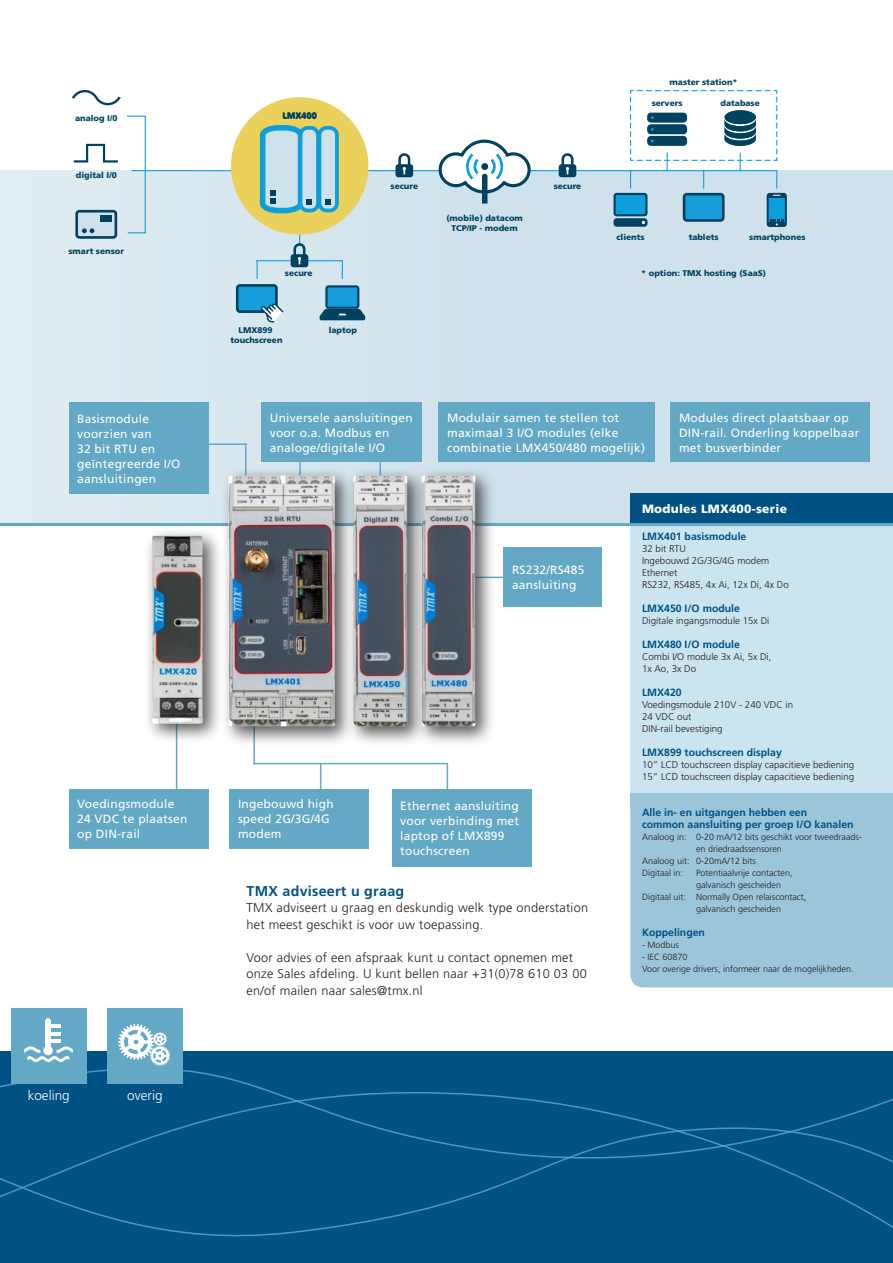
<style>
.page{position:relative;width:893px;height:1263px;background:#fff}
.page>*{position:absolute;margin:0;border:0;box-sizing:border-box;transform-origin:0 0}
.t1{font:700 14.25px "Frutiger LT Std";letter-spacing:.02em;color:#005285}
.t2{font:300 13.5px "Frutiger LT Std";color:#fff}
.t3{font:300 12.75px/16.5px "Frutiger LT Std";letter-spacing:.02em;color:#231f20}
.t4{font:12px/15px "Frutiger LT Std";letter-spacing:.02em;color:#fff}
.t5{font:900 12px "Frutiger LT Std";letter-spacing:.02em;color:#fff}
.t6{font:700 10.5px/12px "Frutiger LT Std";color:#005285}
.t7{font:300 9.75px/12px "Frutiger LT Std";color:#231f20}
.t8{font:300 9px/12px "Frutiger LT Std";color:#231f20}
.t9{font:900 8.25px/9.9px "Frutiger LT Std";color:#004260;text-align:center}
</style>
<div class="page">
<hr style="left:176px;top:712px;width:1px;height:86px;background:#63a8c4">
<hr style="left:320px;top:763px;width:1px;height:50px;background:#63a8c4">
<hr style="left:447px;top:764px;width:1px;height:51px;background:#63a8c4">
<hr style="left:253px;top:714px;width:2px;height:50px;background:#63a8c4">
<div style="left:0;top:170px;width:893px;height:356px;background:linear-gradient(to right,#ddeaf0,#c9dfe9)"></div>
<hr style="left:468px;top:577px;width:46px;height:1px;background:#63a8c4">
<div style="left:0;top:1051px;width:893px;height:33px;background:#005285"></div>
<div style="left:0;top:1084px;width:893px;height:179px;background:#005285"></div>
<div style="left:11px;top:1008px;width:76px;height:76px;background:#63a8c4"></div>
<svg style="left:45px;top:1018px;width:6px;height:3px"></svg>
<div style="left:45px;top:1021px;width:6px;height:28px;background:#fff"></div>
<hr style="left:47px;top:1024px;width:14px;height:3px;background:#fff">
<hr style="left:47px;top:1032px;width:14px;height:3px;background:#fff">
<hr style="left:47px;top:1039px;width:14px;height:4px;background:#fff">
<svg style="left:24px;top:1046px;width:49px;height:16px"></svg>
<div style="left:107px;top:1008px;width:76px;height:76px;background:#63a8c4"></div>
<svg style="left:118px;top:1024px;width:52px;height:42px"></svg>
<svg style="left:72px;top:89px;width:49px;height:17px"></svg>
<hr style="left:132px;top:170px;width:112px;height:1px;background:#0d9fdb">
<hr style="left:364px;top:170px;width:113px;height:1px;background:#0d9fdb">
<div style="left:231px;top:97px;width:137px;height:138px;background:#e9d15b;border-radius:50%"></div>
<div style="left:395px;top:164px;width:18px;height:13px;background:#004260;border-radius:3px"></div>
<svg style="left:398px;top:153px;width:12px;height:22px"></svg>
<hr style="left:257px;top:260px;width:86px;height:1px;background:#0d9fdb">
<svg style="left:342px;top:261px;width:1px;height:18px"></svg>
<svg style="left:128px;top:232px;width:17px;height:1px"></svg>
<svg style="left:127px;top:116px;width:18px;height:1px"></svg>
<hr style="left:145px;top:116px;width:1px;height:117px;background:#0d9fdb">
<svg style="left:613px;top:90px;width:174px;height:137px"></svg>
<svg style="left:320px;top:285px;width:45px;height:35px;background:#3585a9"></svg>
<svg style="left:236px;top:260px;width:47px;height:62px;background:#84bcd6"></svg>
<hr style="left:527px;top:170px;width:250px;height:1px;background:#0d9fdb">
<div style="left:559px;top:164px;width:17px;height:13px;background:#004260;border-radius:3px"></div>
<svg style="left:561px;top:153px;width:12px;height:22px"></svg>
<svg style="left:73px;top:143px;width:45px;height:20px"></svg>
<svg style="left:75px;top:210px;width:42px;height:29px"></svg>
<svg style="left:437px;top:139px;width:95px;height:65px"></svg>
<div style="left:301px;top:128px;width:17px;height:83px;background:#cfe1ea;border-radius:7px"></div>
<div style="left:299px;top:126px;width:21px;height:86px;border:4px solid #0d9fdb;border-radius:7px"></div>
<div style="left:319px;top:128px;width:18px;height:83px;background:#cfe1ea;border-radius:7px"></div>
<div style="left:318px;top:126px;width:21px;height:86px;border:4px solid #0d9fdb;border-radius:7px"></div>
<svg style="left:259px;top:125px;width:53px;height:89px"></svg>
<svg style="left:325px;top:199px;width:6px;height:5px"></svg>
<div style="left:291px;top:254px;width:17px;height:13px;background:#004260;border-radius:3px"></div>
<svg style="left:293px;top:235px;width:12px;height:29px"></svg>
<div style="left:630px;top:515px;width:263px;height:278px;background:#cae4f0"></div>
<div style="left:630px;top:807px;width:263px;height:180px;background:#9bc6da"></div>
<div style="left:630px;top:793px;width:263px;height:14px;background:#9bc6da"></div>
<div style="left:630px;top:494px;width:263px;height:30px;background:#005285"></div>
<hr style="left:205px;top:443px;width:41px;height:2px;background:#63a8c4">
<div style="left:392px;top:789px;width:139px;height:77px;background:#63a8c4"></div>
<div style="left:229px;top:789px;width:140px;height:60px;background:#63a8c4"></div>
<div style="left:69px;top:403px;width:139px;height:91px;background:#63a8c4"></div>
<div style="left:439px;top:403px;width:216px;height:59px;background:#63a8c4"></div>
<div style="left:670px;top:403px;width:200px;height:59px;background:#63a8c4"></div>
<hr style="left:245px;top:443px;width:1px;height:39px;background:#63a8c4">
<hr style="left:299px;top:426px;width:2px;height:50px;background:#63a8c4">
<hr style="left:380px;top:426px;width:1px;height:50px;background:#63a8c4">
<div style="left:261px;top:403px;width:161px;height:59px;background:#63a8c4"></div>
<div style="left:503px;top:547px;width:99px;height:59px;background:#63a8c4"></div>
<hr style="left:0;top:523px;width:893px;height:3px;background:#63a8c4">
<div style="left:220px;top:467px;width:135px;height:279px;background:#231f20;opacity:.75"></div>
<img style="left:229px;top:475px;width:106px;height:251px">
<div style="left:345px;top:467px;width:82px;height:279px;background:#231f20;opacity:.75"></div>
<img style="left:354px;top:475px;width:53px;height:251px">
<div style="left:413px;top:467px;width:82px;height:279px;background:#231f20;opacity:.75"></div>
<img style="left:422px;top:475px;width:53px;height:251px">
<div style="left:69px;top:789px;width:139px;height:60px;background:#63a8c4"></div>
<hr style="left:253px;top:763px;width:195px;height:1px;background:#63a8c4">
<hr style="left:406px;top:672px;width:2px;height:50px;background:#63a8c4">
<div style="left:144px;top:527px;width:79px;height:217px;background:#231f20;opacity:.75"></div>
<img style="left:152px;top:536px;width:51px;height:188px">
<p class="t9" style="left:670px;top:77px;width:70px">master station*</p>
<p class="t9" style="left:75px;top:113px;width:44px">analog I/0</p>
<p class="t9" style="left:76px;top:170px;width:42px">digital I/0</p>
<p class="t9" style="left:68px;top:246px;width:57px">smart sensor</p>
<p class="t9" style="left:283px;top:111px;width:36px">LMX400</p>
<p class="t9" style="left:285px;top:268px;width:29px">secure</p>
<p class="t9" style="left:239px;top:325px;width:36px">LMX899</p>
<p class="t9" style="left:230px;top:335px;width:54px">touchscreen</p>
<p class="t9" style="left:329px;top:325px;width:30px">laptop</p>
<p class="t9" style="left:391px;top:182px;width:29px">secure</p>
<p class="t9" style="left:554px;top:182px;width:29px">secure</p>
<p class="t9" style="left:446px;top:213px;width:78px">(mobile) datacom<br>TCP/IP - modem</p>
<p class="t9" style="left:652px;top:98px;width:32px">servers</p>
<p class="t9" style="left:721px;top:98px;width:41px">database</p>
<p class="t9" style="left:616px;top:233px;width:30px">clients</p>
<p class="t9" style="left:689px;top:233px;width:32px">tablets</p>
<p class="t9" style="left:749px;top:233px;width:58px">smartphones</p>
<p class="t9" style="left:641px;top:269px;width:126px">* option: TMX hosting (SaaS)</p>
<p class="t4" style="left:77px;top:411px;width:105px">Basismodule voorzien van<br>32 bit RTU en geïntegreerde I/O aansluitingen</p>
<p class="t4" style="left:447px;top:410px;width:199px">Modulair samen te stellen tot maximaal 3 I/O modules (elke combinatie LMX450/480 mogelijk)</p>
<p class="t4" style="left:679px;top:410px;width:182px">Modules direct plaatsbaar op<br>DIN-rail. Onderling koppelbaar met busverbinder</p>
<p class="t4" style="left:270px;top:410px;width:144px">Universele aansluitingen voor o.a. Modbus en analoge/digitale I/O</p>
<p class="t4" style="left:512px;top:562px;width:74px">RS232/RS485 aansluiting</p>
<p class="t4" style="left:77px;top:797px;width:112px">Voedingsmodule<br>24 VDC te plaatsen op DIN-rail</p>
<p class="t2" style="left:28px;top:1088px;width:44px">koeling</p>
<p class="t2" style="left:127px;top:1088px;width:37px">overig</p>
<p class="t4" style="left:238px;top:797px;width:97px">Ingebouwd high speed 2G/3G/4G modem</p>
<p class="t4" style="left:400px;top:798px;width:121px">Ethernet aansluiting voor verbinding met laptop of LMX899 touchscreen</p>
<p class="t1" style="left:246px;top:882px;width:159px">TMX adviseert u graag</p>
<p class="t3" style="left:246px;top:900px;width:343px">TMX adviseert u graag en deskundig welk type onderstation het meest geschikt is voor uw toepassing.</p>
<p class="t3" style="left:246px;top:949px;width:342px">Voor advies of een afspraak kunt u contact opnemen met onze Sales afdeling. U kunt bellen naar +31(0)78 610 03 00 en/of mailen naar sales@tmx.nl</p>
<p class="t5" style="left:642px;top:501px;width:146px">Modules LMX400-serie</p>
<p class="t6" style="left:642px;top:530px;width:106px">LMX401 basismodule</p>
<p class="t7" style="left:642px;top:543px;width:148px">32 bit RTU<br>Ingebouwd 2G/3G/4G modem<br>Ethernet<br>RS232, RS485, 4x Ai, 12x Di, 4x Do</p>
<p class="t6" style="left:642px;top:602px;width:100px">LMX450 I/O module</p>
<p class="t7" style="left:642px;top:615px;width:129px">Digitale ingangsmodule 15x Di</p>
<p class="t6" style="left:642px;top:638px;width:100px">LMX480 I/O module</p>
<p class="t7" style="left:642px;top:651px;width:131px">Combi I/O module 3x Ai, 5x Di,<br>1x Ao, 3x Do</p>
<p class="t6" style="left:642px;top:686px;width:41px">LMX420</p>
<p class="t7" style="left:642px;top:699px;width:153px">Voedingsmodule 210V - 240 VDC in<br>24 VDC out<br>DIN-rail bevestiging</p>
<p class="t6" style="left:642px;top:746px;width:141px">LMX899 touchscreen display</p>
<p class="t7" style="left:642px;top:759px;width:214px">10” LCD touchscreen display capacitieve bediening<br>15” LCD touchscreen display capacitieve bediening</p>
<p class="t6" style="left:642px;top:806px;width:213px">Alle in- en uitgangen hebben een<br>common aansluiting per groep I/O kanalen</p>
<p class="t8" style="left:642px;top:831px;width:222px">Analoog in: 0-20 mA/12 bits geschikt voor tweedraads-</p>
<p class="t8" style="left:696px;top:843px;width:87px">en driedraadssensoren</p>
<p class="t8" style="left:642px;top:855px;width:116px">Analoog uit: 0-20mA/12 bits</p>
<p class="t8" style="left:642px;top:867px;width:43px">Digitaal in:</p>
<p class="t8" style="left:696px;top:867px;width:98px">Potentiaalvrije contacten,</p>
<p class="t8" style="left:696px;top:879px;width:87px">galvanisch gescheiden</p>
<p class="t8" style="left:642px;top:891px;width:166px">Digitaal uit: Normally Open relaiscontact,</p>
<p class="t8" style="left:696px;top:903px;width:87px">galvanisch gescheiden</p>
<p class="t6" style="left:642px;top:926px;width:65px">Koppelingen</p>
<p class="t8" style="left:642px;top:939px;width:39px">- Modbus</p>
<p class="t8" style="left:642px;top:951px;width:213px">- IEC 60870<br>Voor overige drivers, informeer naar de mogelijkheden.</p>
</div>
